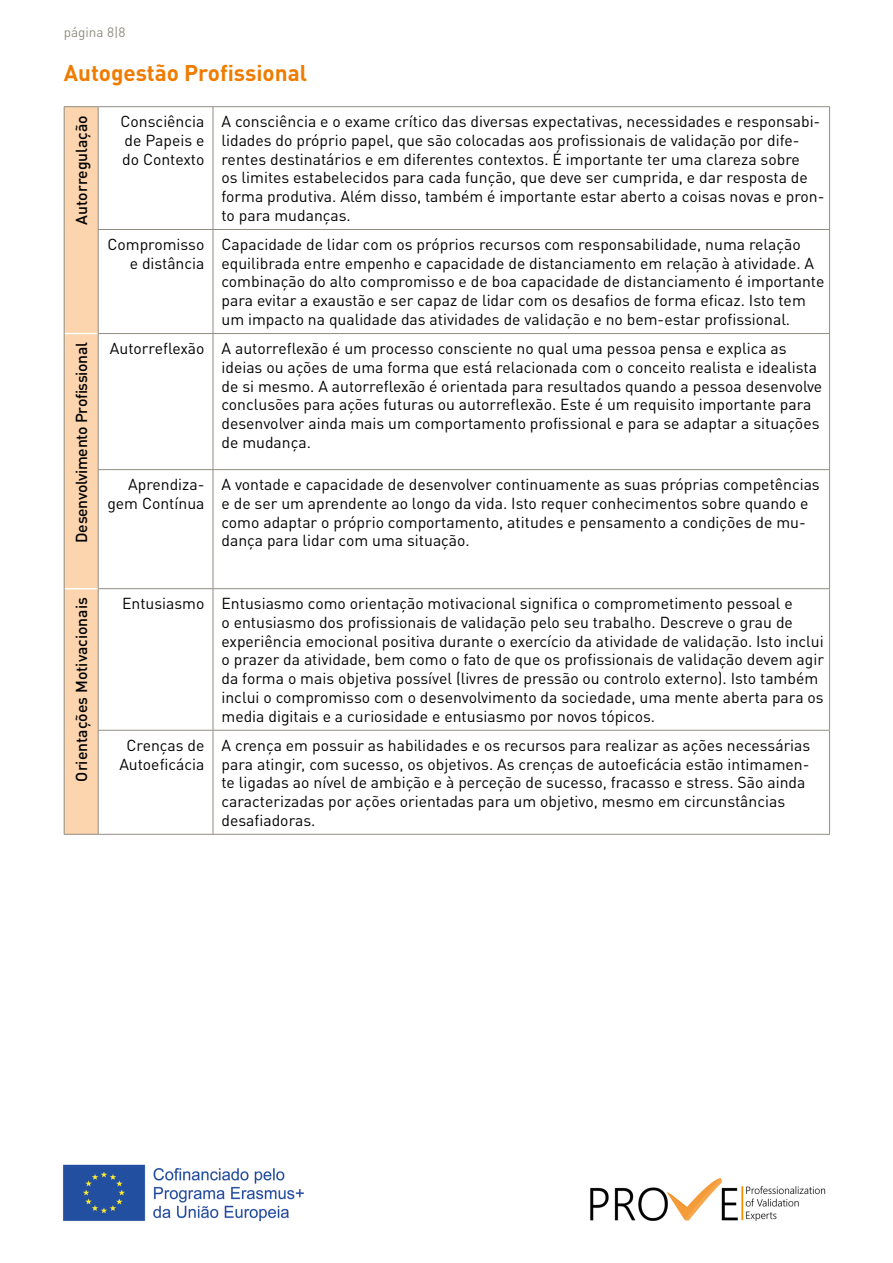
<style>
.page{position:relative;width:893px;height:1263px;background:#fff}
.page>*{position:absolute;margin:0;border:0;box-sizing:border-box;transform-origin:0 0}
.t1{font:700 22.5px "DIN Pro";color:#ef7c00}
.t2{font:15.75px/18.8px "DIN Pro";color:#000}
.t3{font:500 15.75px "DIN Pro";letter-spacing:-.005em;color:#000}
.t4{font:13.5px "DIN Pro";color:#918d82}
</style>
<div class="page">
<img style="left:590px;top:1178px;width:236px;height:42px">
<img style="left:63px;top:1164px;width:241px;height:58px">
<div style="left:65px;top:107px;width:33px;height:727px;background:#fcd4ad"></div>
<hr style="left:98px;top:106px;width:115px;height:1px;background:#918d82">
<hr style="left:213px;top:106px;width:617px;height:1px;background:#918d82">
<hr style="left:213px;top:107px;width:1px;height:122px;background:#918d82">
<hr style="left:829px;top:107px;width:1px;height:122px;background:#918d82">
<hr style="left:98px;top:229px;width:115px;height:1px;background:#918d82">
<hr style="left:213px;top:229px;width:617px;height:1px;background:#918d82">
<hr style="left:213px;top:230px;width:1px;height:103px;background:#918d82">
<hr style="left:829px;top:230px;width:1px;height:103px;background:#918d82">
<hr style="left:98px;top:333px;width:115px;height:1px;background:#918d82">
<hr style="left:213px;top:333px;width:617px;height:1px;background:#918d82">
<hr style="left:213px;top:334px;width:1px;height:135px;background:#918d82">
<hr style="left:829px;top:334px;width:1px;height:135px;background:#918d82">
<hr style="left:98px;top:469px;width:115px;height:1px;background:#918d82">
<hr style="left:213px;top:469px;width:617px;height:1px;background:#918d82">
<hr style="left:213px;top:470px;width:1px;height:118px;background:#918d82">
<hr style="left:829px;top:470px;width:1px;height:118px;background:#918d82">
<hr style="left:98px;top:588px;width:115px;height:1px;background:#918d82">
<hr style="left:213px;top:588px;width:617px;height:1px;background:#918d82">
<hr style="left:213px;top:589px;width:1px;height:141px;background:#918d82">
<hr style="left:829px;top:589px;width:1px;height:141px;background:#918d82">
<hr style="left:98px;top:730px;width:115px;height:1px;background:#918d82">
<hr style="left:213px;top:730px;width:617px;height:1px;background:#918d82">
<hr style="left:213px;top:731px;width:1px;height:103px;background:#918d82">
<hr style="left:829px;top:731px;width:1px;height:103px;background:#918d82">
<hr style="left:98px;top:834px;width:115px;height:1px;background:#918d82">
<hr style="left:213px;top:834px;width:617px;height:1px;background:#918d82">
<hr style="left:65px;top:588px;width:33px;height:1px;background:#fff">
<hr style="left:65px;top:333px;width:33px;height:1px;background:#fff">
<hr style="left:64px;top:106px;width:34px;height:1px;background:#918d82">
<hr style="left:64px;top:107px;width:1px;height:122px;background:#918d82">
<hr style="left:98px;top:107px;width:1px;height:122px;background:#918d82">
<hr style="left:64px;top:229px;width:1px;height:105px;background:#918d82">
<hr style="left:98px;top:230px;width:1px;height:103px;background:#918d82">
<hr style="left:64px;top:334px;width:1px;height:136px;background:#918d82">
<hr style="left:98px;top:334px;width:1px;height:135px;background:#918d82">
<hr style="left:64px;top:470px;width:1px;height:119px;background:#918d82">
<hr style="left:98px;top:470px;width:1px;height:118px;background:#918d82">
<hr style="left:64px;top:589px;width:1px;height:141px;background:#918d82">
<hr style="left:98px;top:589px;width:1px;height:141px;background:#918d82">
<hr style="left:64px;top:730px;width:1px;height:104px;background:#918d82">
<hr style="left:98px;top:731px;width:1px;height:103px;background:#918d82">
<hr style="left:64px;top:834px;width:34px;height:1px;background:#918d82">
<p class="t4" style="left:64px;top:22px;width:63px">página 8|8</p>
<h1 class="t1" style="left:64px;top:54px;width:245px">Autogestão Profissional</h1>
<p class="t3" style="left:69px;top:225px;width:111px;rotate:-90deg">Autorregulação</p>
<p class="t2" style="left:121px;top:111px;width:85px;text-align:justify">Consciência de Papeis e do Contexto</p>
<p class="t2" style="left:221px;top:111px;width:604px">A consciência e o exame crítico das diversas expectativas, necessidades e responsabi&shy;lidades do próprio papel, que são colocadas aos profissionais de validação por dife&shy;rentes destinatários e em diferentes contextos. É importante ter uma clareza sobre<br>os limites estabelecidos para cada função, que deve ser cumprida, e dar resposta de forma produtiva. Além disso, também é importante estar aberto a coisas novas e pron&shy;to para mudanças.</p>
<p class="t2" style="left:107px;top:233px;width:99px;text-align:right">Compromisso e distância</p>
<p class="t2" style="left:221px;top:233px;width:604px">Capacidade de lidar com os próprios recursos com responsabilidade, numa relação equilibrada entre empenho e capacidade de distanciamento em relação à atividade. A combinação do alto compromisso e de boa capacidade de distanciamento é importante para evitar a exaustão e ser capaz de lidar com os desafios de forma eficaz. Isto tem um impacto na qualidade das atividades de validação e no bem-estar profissional.</p>
<p class="t3" style="left:69px;top:543px;width:202px;rotate:-90deg">Desenvolvimento Profissional</p>
<p class="t2" style="left:221px;top:337px;width:602px;text-indent:-111px">Autorreflexão A autorreflexão é um processo consciente no qual uma pessoa pensa e explica as ideias ou ações de uma forma que está relacionada com o conceito realista e idealista de si mesmo. A autorreflexão é orientada para resultados quando a pessoa desenvolve conclusões para ações futuras ou autorreflexão. Este é um requisito importante para desenvolver ainda mais um comportamento profissional e para se adaptar a situações de mudança.</p>
<p class="t2" style="left:107px;top:473px;width:99px;text-align:right">Aprendiza&shy;gem Contínua</p>
<p class="t2" style="left:221px;top:473px;width:600px">A vontade e capacidade de desenvolver continuamente as suas próprias competências e de ser um aprendente ao longo da vida. Isto requer conhecimentos sobre quando e como adaptar o próprio comportamento, atitudes e pensamento a condições de mu&shy;dança para lidar com uma situação.</p>
<p class="t3" style="left:69px;top:782px;width:186px;rotate:-90deg">Orientações Motivacionais</p>
<p class="t2" style="left:221px;top:593px;width:604px;text-indent:-99px">Entusiasmo Entusiasmo como orientação motivacional significa o comprometimento pessoal e<br>o entusiasmo dos profissionais de validação pelo seu trabalho. Descreve o grau de experiência emocional positiva durante o exercício da atividade de validação. Isto inclui o prazer da atividade, bem como o fato de que os profissionais de validação devem agir da forma o mais objetiva possível (livres de pressão ou controlo externo). Isto também inclui o compromisso com o desenvolvimento da sociedade, uma mente aberta para os media digitais e a curiosidade e entusiasmo por novos tópicos.</p>
<p class="t2" style="left:119px;top:734px;width:87px;text-align:center">Crenças de<br>Autoeficácia</p>
<p class="t2" style="left:221px;top:734px;width:590px">A crença em possuir as habilidades e os recursos para realizar as ações necessárias para atingir, com sucesso, os objetivos. As crenças de autoeficácia estão intimamen&shy;te ligadas ao nível de ambição e à perceção de sucesso, fracasso e stress. São ainda caracterizadas por ações orientadas para um objetivo, mesmo em circunstâncias desafiadoras.</p>
</div>
